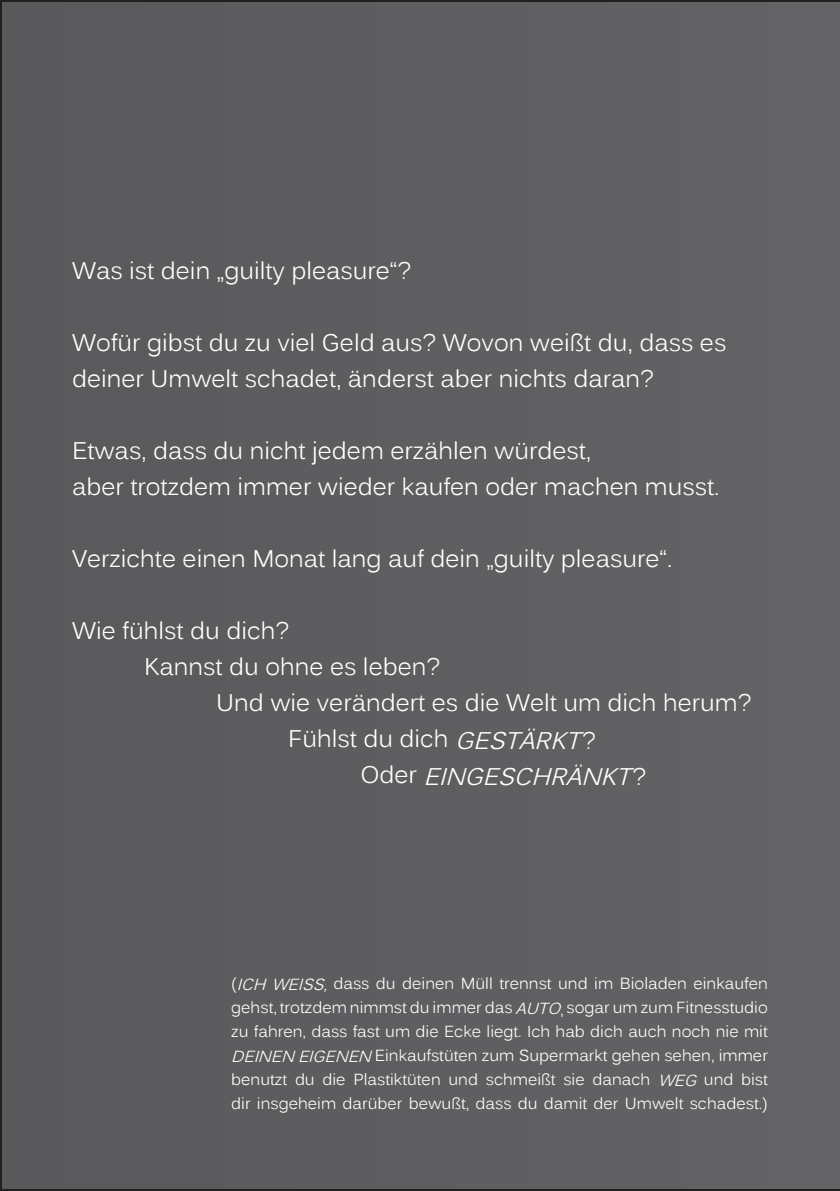
<style>
.page{position:relative;width:840px;height:1191px;background:#fff}
.page>*{position:absolute;margin:0;border:0;box-sizing:border-box;transform-origin:0 0}
.t1{font:24px/36px "Kalinga";color:#fff}
.t2{font:italic 24px "Kalinga";color:#fff}
.t3{font:16px/24px "Kalinga";color:#fff;text-align:justify}
.s1{font-style:italic}
.s2{font-style:normal}
</style>
<div class="page">
<div style="left:0;top:0;width:839px;height:1191px;background:#5e5e61"></div>
<p class="t1" style="left:72px;top:255px;width:340px">Was ist dein „guilty pleasure“?</p>
<p class="t1" style="left:72px;top:327px;width:655px">Wofür gibst du zu viel Geld aus? Wovon weißt du, dass es deiner Umwelt schadet, änderst aber nichts daran?</p>
<p class="t1" style="left:72px;top:435px;width:520px">Etwas, dass du nicht jedem erzählen würdest,</p>
<p class="t1" style="left:72px;top:471px;width:648px">aber trotzdem immer wieder kaufen oder machen musst.</p>
<p class="t1" style="left:72px;top:543px;width:601px">Verzichte einen Monat lang auf dein „guilty pleasure“.</p>
<p class="t1" style="left:72px;top:615px;width:218px">Wie fühlst du dich?</p>
<p class="t1" style="left:144px;top:651px;width:297px">Kannst du ohne es leben?</p>
<p class="t1" style="left:216px;top:687px;width:536px">Und wie verändert es die Welt um dich herum?</p>
<p class="t1" style="left:288px;top:723px;width:309px">Fühlst du dich <span class="s1">GESTÄRKT</span>?</p>
<p class="t2" style="left:360px;top:761px;width:287px"><span class="s2">O d e r</span> EINGESCHRÄNKT<span class="s2">?</span></p>
<p class="t3" style="left:231px;top:972px;width:538px">(<span class="s1">ICH WEISS,</span>dass du deinen Müll trennst und im Bioladen einkaufen gehst, trotzdem nimmst du immer das <span class="s1">AUTO</span>, sogar um zum Fitnesstudio zu fahren, dass fast um die Ecke liegt. Ich hab dich auch noch nie mit <span class="s1">DEINEN EIGENEN</span>Einkaufstüten zum Supermarkt gehen sehen, immer benutzt du die Plastiktüten und schmeißt sie danach <span class="s1">WEG</span>und bist dir insgeheim darüber bewußt, dass du damit der Umwelt schadest.)</p>
</div>
